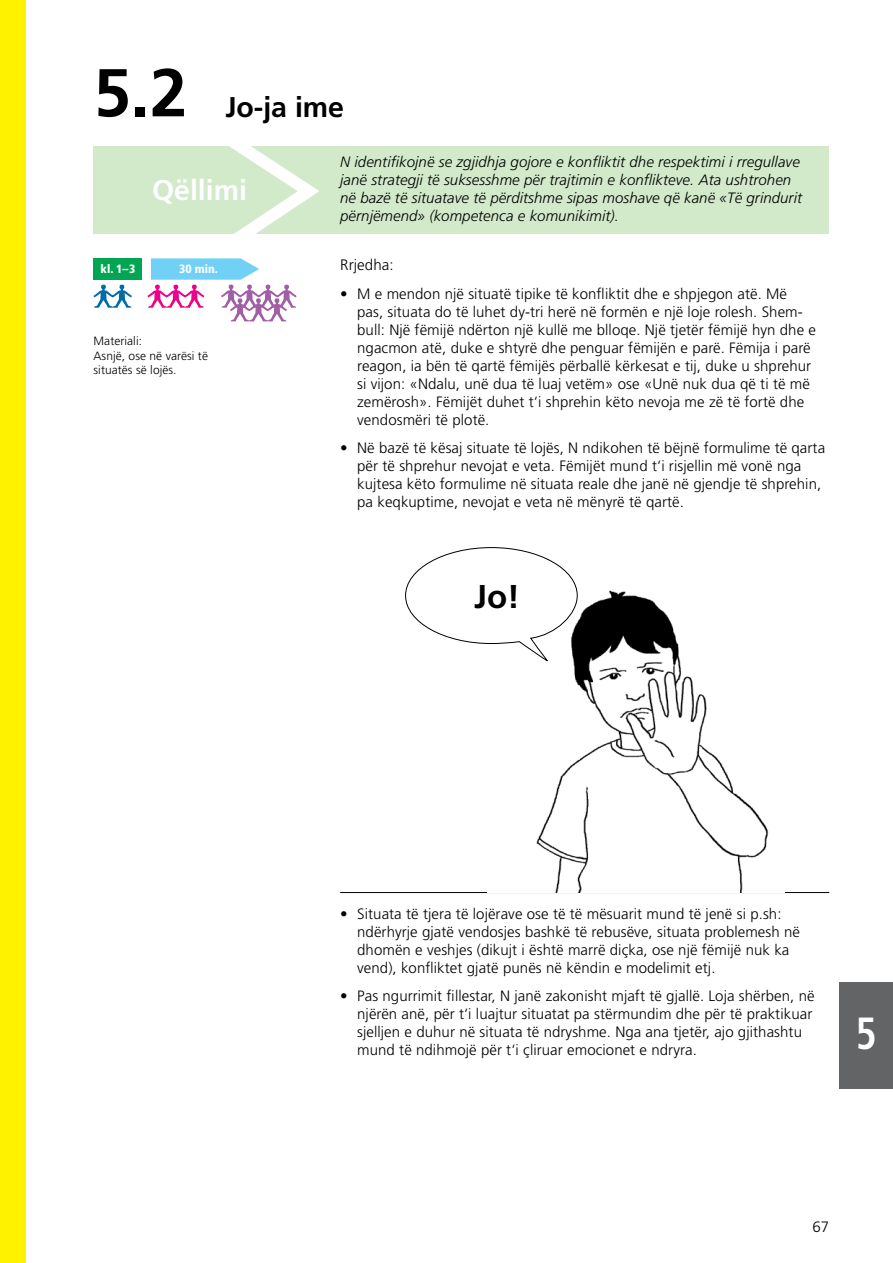
<style>
.page{position:relative;width:893px;height:1263px;background:#fff}
.page>*{position:absolute;margin:0;border:0;box-sizing:border-box;transform-origin:0 0}
.t1{font:700 67.5px "Frutiger";color:#000}
.t2{font:700 condensed 45px "Frutiger";color:#fff;scale:.9 1}
.t3{font:700 33px "Frutiger";color:#000}
.t4{font:700 28.5px "Frutiger";color:#000}
.t5{font:700 28.5px "Frutiger";color:#fff}
.t6{font:300 15.15px "Frutiger LT Pro";letter-spacing:.005em;color:#000}
.t7{font:300 15px/18px "Frutiger LT Pro";letter-spacing:.005em;color:#000}
.t8{font:italic 300 15px/18px "Frutiger";letter-spacing:.005em;color:#000}
.t9{font:300 15px "Frutiger";color:#000}
.t10{font:300 12px/14.4px "Frutiger LT Pro";letter-spacing:.005em;color:#000}
.t11{font:900 condensed 12px "Frutiger";color:#fff}
</style>
<div class="page">
<div style="left:94px;top:146px;width:735px;height:88px;background:#d2e9ca"></div>
<hr style="left:340px;top:892px;width:489px;height:1px;background:#000">
<div style="left:840px;top:982px;width:53px;height:107px;background:#636466"></div>
<div style="left:94px;top:258px;width:48px;height:22px;background:#00a651"></div>
<svg style="left:93px;top:284px;width:39px;height:24px"></svg>
<svg style="left:147px;top:146px;width:172px;height:175px"></svg>
<img style="left:487px;top:590px;width:298px;height:303px">
<svg style="left:405px;top:547px;width:173px;height:117px"></svg>
<div style="left:0;top:0;width:26px;height:1263px;background:#fff200"></div>
<h1 class="t1" style="left:94px;top:53px;width:95px">5.2</h1>
<h3 class="t4" style="left:225px;top:91px;width:120px">Jo-ja ime</h3>
<h3 class="t5" style="left:152px;top:173px;width:97px">Qëllimi</h3>
<p class="t11" style="left:101px;top:262px;width:36px">kl. 1–3</p>
<p class="t11" style="left:179px;top:262px;width:40px">30 min.</p>
<p class="t10" style="left:94px;top:334px;width:116px">Materiali:<br>Asnjë, ose në varësi të situatës së lojës.</p>
<p class="t8" style="left:340px;top:153px;width:463px">N identifikojnë se zgjidhja gojore e konfliktit dhe respektimi i rregullave janë strategji të suksesshme për trajtimin e konflikteve. Ata ushtrohen në bazë të situatave të përditshme sipas moshave që kanë «Të grindurit përnjëmend» (kompetenca e komunikimit).</p>
<p class="t6" style="left:340px;top:256px;width:55px">Rrjedha:</p>
<p class="t7" style="left:357px;top:284px;width:460px;text-indent:-17px">• M e mendon një situatë tipike të konfliktit dhe e shpjegon atë. Më pas, situata do të luhet dy-tri herë në formën e një loje rolesh. Shem&shy;bull: Një fëmijë ndërton një kullë me blloqe. Një tjetër fëmijë hyn dhe e ngacmon atë, duke e shtyrë dhe penguar fëmijën e parë. Fëmija i parë reagon, ia bën të qartë fëmijës përballë kërkesat e tij, duke u shprehur si vijon: «Ndalu, unë dua të luaj vetëm» ose «Unë nuk dua që ti të më zemërosh». Fëmijët duhet t‘i shprehin këto nevoja me zë të fortë dhe vendosmëri të plotë.</p>
<p class="t7" style="left:357px;top:439px;width:469px;text-indent:-17px">• Në bazë të kësaj situate të lojës, N ndikohen të bëjnë formulime të qarta për të shprehur nevojat e veta. Fëmijët mund t‘i risjellin më vonë nga kujtesa këto formulime në situata reale dhe janë në gjendje të shprehin, pa keqkuptime, nevojat e veta në mënyrë të qartë.</p>
<h3 class="t3" style="left:474px;top:577px;width:47px">Jo!</h3>
<p class="t7" style="left:357px;top:904px;width:444px;text-indent:-17px">• Situata të tjera të lojërave ose të të mësuarit mund të jenë si p.sh: ndërhyrje gjatë vendosjes bashkë të rebusëve, situata problemesh në dhomën e veshjes (dikujt i është marrë diçka, ose një fëmijë nuk ka vend), konfliktet gjatë punës në këndin e modelimit etj.</p>
<p class="t7" style="left:357px;top:987px;width:459px;text-indent:-17px">• Pas ngurrimit fillestar, N janë zakonisht mjaft të gjallë. Loja shërben, në njërën anë, për t‘i luajtur situatat pa stërmundim dhe për të praktikuar sjelljen e duhur në situata të ndryshme. Nga ana tjetër, ajo gjithashtu mund të ndihmojë për t‘i çliruar emocionet e ndryra.</p>
<h2 class="t2" style="left:856px;top:1006px;width:25px">5</h2>
<p class="t9" style="left:812px;top:1218px;width:18px">67</p>
</div>
